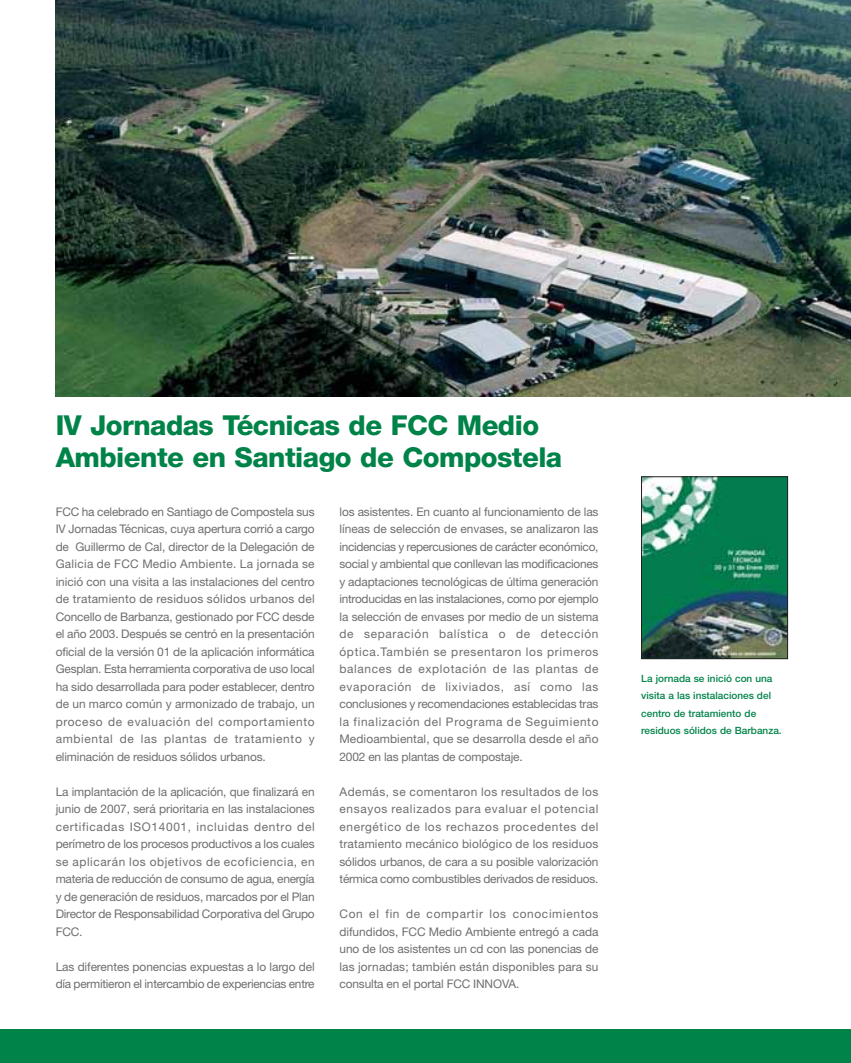
<style>
.page{position:relative;width:851px;height:1063px;background:#fff}
.page>*{position:absolute;margin:0;border:0;box-sizing:border-box;transform-origin:0 0}
.t1{font:800 27.5px/32.5px "Helvetica Neue LT Std";letter-spacing:-.02em;color:#008348}
.t2{font:11.88px/17.5px "Helvetica Neue LT Std";letter-spacing:-.01em;color:#6d6e70;text-align:justify}
.t3{font:500 10px/17.5px "Helvetica Neue LT Std";color:#008348}
</style>
<div class="page">
<div style="left:0;top:1029px;width:850px;height:34px;background:#008348"></div>
<img style="left:56px;top:0;width:794px;height:397px">
<img style="left:643px;top:479px;width:142px;height:178px">
<div style="left:641px;top:477px;width:146px;height:182px;border:1px solid #231f20"></div>
<h1 class="t1" style="left:56px;top:411px;width:508px">IV Jornadas Técnicas de FCC Medio<br>Ambiente en Santiago de Compostela</h1>
<p class="t2" style="left:56px;top:504px;width:260px">FCC ha celebrado en Santiago de Compostela sus IV Jornadas Técnicas, cuya apertura corrió a cargo de Guillermo de Cal, director de la Delegación de Galicia de FCC Medio Ambiente. La jornada se inició con una visita a las instalaciones del centro de tratamiento de residuos sólidos urbanos del Concello de Barbanza, gestionado por FCC desde el año 2003. Después se centró en la presentación oficial de la versión 01 de la aplicación informática Gesplan. Esta herramienta corporativa de uso local ha sido desarrollada para poder establecer, dentro de un marco común y armonizado de trabajo, un proceso de evaluación del comportamiento ambiental de las plantas de tratamiento y eliminación de residuos sólidos urbanos.</p>
<p class="t2" style="left:56px;top:784px;width:260px">La implantación de la aplicación, que finalizará en junio de 2007, será prioritaria en las instalaciones certificadas ISO14001, incluidas dentro del perímetro de los procesos productivos a los cuales se aplicarán los objetivos de ecoficiencia, en materia de reducción de consumo de agua, energía y de generación de residuos, marcados por el Plan Director de Responsabilidad Corporativa del Grupo FCC.</p>
<p class="t2" style="left:56px;top:959px;width:260px">Las diferentes ponencias expuestas a lo largo del día permitieron el intercambio de experiencias entre</p>
<p class="t2" style="left:339px;top:504px;width:260px">los asistentes. En cuanto al funcionamiento de las líneas de selección de envases, se analizaron las incidencias y repercusiones de carácter económico, social y ambiental que conllevan las modificaciones y adaptaciones tecnológicas de última generación introducidas en las instalaciones, como por ejemplo la selección de envases por medio de un sistema de separación balística o de detección óptica.También se presentaron los primeros balances de explotación de las plantas de evaporación de lixiviados, así como las conclusiones y recomendaciones establecidas tras la finalización del Programa de Seguimiento Medioambiental, que se desarrolla desde el año 2002 en las plantas de compostaje.</p>
<p class="t2" style="left:339px;top:784px;width:260px">Además, se comentaron los resultados de los ensayos realizados para evaluar el potencial energético de los rechazos procedentes del tratamiento mecánico biológico de los residuos sólidos urbanos, de cara a su posible valorización térmica como combustibles derivados de residuos.</p>
<p class="t2" style="left:339px;top:906px;width:260px">Con el fin de compartir los conocimientos difundidos, FCC Medio Ambiente entregó a cada uno de los asistentes un cd con las ponencias de las jornadas; también están disponibles para su consulta en el portal FCC INNOVA.</p>
<p class="t3" style="left:641px;top:670px;width:142px">La jornada se inició con una visita a las instalaciones del centro de tratamiento de residuos sólidos de Barbanza.</p>
</div>
